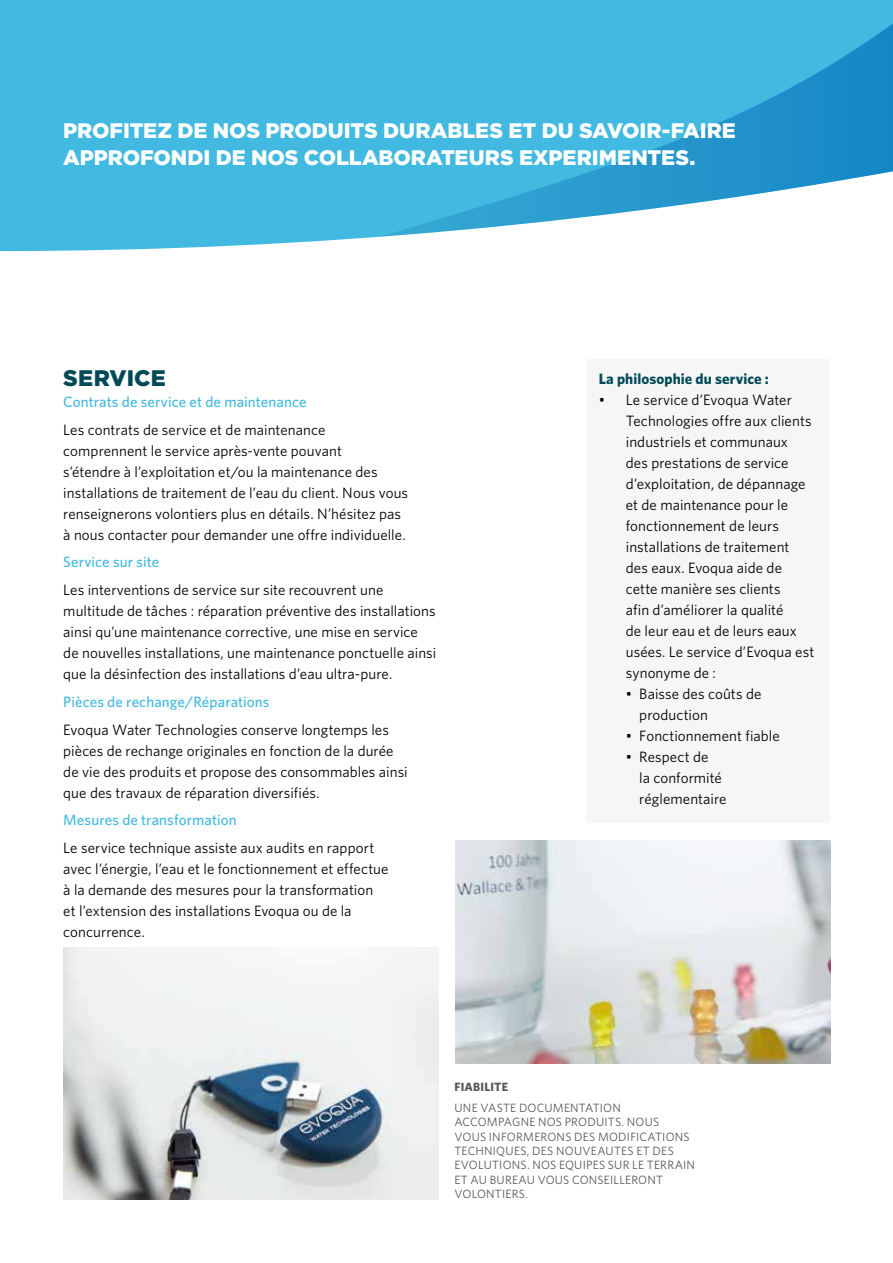
<style>
.page{position:relative;width:893px;height:1263px;background:#fff}
.page>*{position:absolute;margin:0;border:0;box-sizing:border-box;transform-origin:0 0}
.t1{font:900 22.5px "Gotham";letter-spacing:.005em;color:#004957}
.t2{font:900 21px/27px "Gotham";letter-spacing:-.005em;color:#fff}
.t3{font:15px/21px "Whitney";letter-spacing:.005em;color:#000}
.t4{font:500 15px "Whitney";letter-spacing:.005em;color:#42b9e0}
.t5{font:700 15px "Whitney";letter-spacing:.005em;color:#004957}
.t6{font:12px/14.4px "Whitney";letter-spacing:.02em;color:#575756}
.t7{font:700 12px "Whitney";letter-spacing:.015em;color:#575756}
</style>
<div class="page">
<svg style="left:0;top:0;width:893px;height:251px;background:#51bee2"></svg>
<svg style="left:380px;top:14px;width:513px;height:223px;background:#50b7dd"></svg>
<img style="left:64px;top:948px;width:375px;height:251px">
<div style="left:586px;top:359px;width:243px;height:463px;background:#f6f6f6"></div>
<img style="left:455px;top:841px;width:375px;height:222px">
<h2 class="t2" style="left:63px;top:117px;width:674px">PROFITEZ DE NOS PRODUITS DURABLES ET DU SAVOIR-FAIRE<br>APPROFONDI DE NOS COLLABORATEURS EXPERIMENTES.</h2>
<h1 class="t1" style="left:63px;top:362px;width:104px">SERVICE</h1>
<p class="t4" style="left:63px;top:392px;width:245px">Contrats de service et de maintenance</p>
<p class="t3" style="left:63px;top:418px;width:346px">Les contrats de service et de maintenance comprennent le service après-vente pouvant<br>s’étendre à l’exploitation et/ou la maintenance des installations de traitement de l’eau du client. Nous vous renseignerons volontiers plus en détails. N’hésitez pas à nous contacter pour demander une offre individuelle.</p>
<p class="t4" style="left:63px;top:552px;width:97px">Service sur site</p>
<p class="t3" style="left:63px;top:579px;width:374px">Les interventions de service sur site recouvrent une multitude de tâches : réparation préventive des installations ainsi qu’une maintenance corrective, une mise en service de nouvelles installations, une maintenance ponctuelle ainsi que la désinfection des installations d’eau ultra-pure.</p>
<p class="t4" style="left:63px;top:692px;width:208px">Pièces de rechange/Réparations</p>
<p class="t3" style="left:63px;top:718px;width:346px">Evoqua Water Technologies conserve longtemps les pièces de rechange originales en fonction de la durée de vie des produits et propose des consommables ainsi que des travaux de réparation diversifiés.</p>
<p class="t4" style="left:63px;top:810px;width:175px">Mesures de transformation</p>
<p class="t3" style="left:63px;top:837px;width:327px">Le service technique assiste aux audits en rapport avec l’énergie, l’eau et le fonctionnement et effectue à la demande des mesures pour la transformation et l’extension des installations Evoqua ou de la concurrence.</p>
<p class="t5" style="left:599px;top:368px;width:172px">La philosophie du service :</p>
<p class="t3" style="left:626px;top:388px;width:190px;text-indent:-27px">• Le service d’Evoqua Water<br>Technologies offre aux clients industriels et communaux<br>des prestations de service d’exploitation, de dépannage et de maintenance pour le fonctionnement de leurs installations de traitement des eaux. Evoqua aide de cette manière ses clients<br>afin d’améliorer la qualité<br>de leur eau et de leurs eaux usées. Le service d’Evoqua est synonyme de :</p>
<p class="t3" style="left:639px;top:682px;width:124px;text-indent:-14px">• Baisse des coûts de production</p>
<p class="t3" style="left:626px;top:724px;width:156px">• Fonctionnement fiable</p>
<p class="t3" style="left:639px;top:745px;width:89px;text-indent:-14px">• Respect de<br>la conformité réglementaire</p>
<p class="t7" style="left:454px;top:1078px;width:55px">FIABILITE</p>
<p class="t6" style="left:454px;top:1100px;width:242px">UNE VASTE DOCUMENTATION<br>ACCOMPAGNE NOS PRODUITS. NOUS<br>VOUS INFORMERONS DES MODIFICATIONS<br>TECHNIQUES, DES NOUVEAUTES ET DES<br>EVOLUTIONS. NOS EQUIPES SUR LE TERRAIN<br>ET AU BUREAU VOUS CONSEILLERONT<br>VOLONTIERS.</p>
</div>
